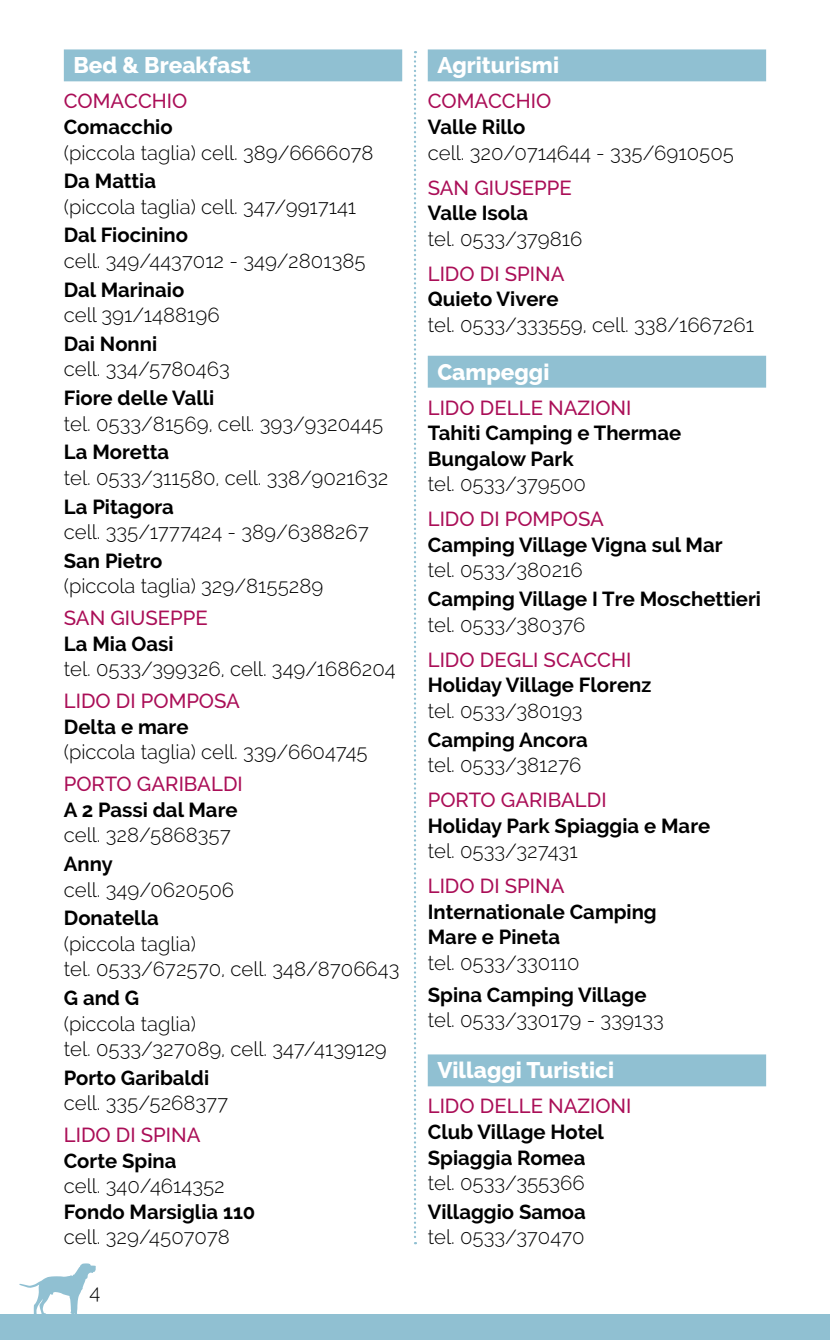
<style>
.page{position:relative;width:830px;height:1340px;background:#fff}
.page>*{position:absolute;margin:0;border:0;box-sizing:border-box;transform-origin:0 0}
.t1{font:800 22.5px "Raleway";color:#fff}
.t2{font:300 20.25px/25.4px "Raleway";color:#000}
.t3{font:700 20.25px/25.4px "Raleway";color:#000}
.t4{font:500 20.25px "Raleway";color:#aa0e57}
</style>
<div class="page">
<div style="left:0;top:1314px;width:829px;height:25px;background:#90c0d2"></div>
<svg style="left:414px;top:51px;width:2px;height:1193px"></svg>
<svg style="left:19px;top:1263px;width:77px;height:51px"></svg>
<div style="left:64px;top:49px;width:338px;height:32px;background:#90c0d2"></div>
<div style="left:427px;top:49px;width:338px;height:32px;background:#90c0d2"></div>
<div style="left:427px;top:356px;width:338px;height:31px;background:#90c0d2"></div>
<div style="left:427px;top:1054px;width:338px;height:32px;background:#90c0d2"></div>
<p class="t1" style="left:73px;top:53px;width:179px">Bed &amp; Breakfast</p>
<p class="t4" style="left:64px;top:90px;width:125px">COMACCHIO</p>
<p class="t3" style="left:64px;top:114px;width:110px">Comacchio</p>
<p class="t2" style="left:64px;top:140px;width:311px">(piccola taglia) cell. 389/6666078</p>
<p class="t3" style="left:64px;top:168px;width:94px">Da Mattia</p>
<p class="t2" style="left:64px;top:194px;width:294px">(piccola taglia) cell. 347/9917141</p>
<p class="t3" style="left:64px;top:223px;width:126px">Dal Fiocinino</p>
<p class="t2" style="left:64px;top:248px;width:303px">cell. 349/4437012 - 349/2801385</p>
<p class="t3" style="left:64px;top:277px;width:122px">Dal Marinaio</p>
<p class="t2" style="left:64px;top:302px;width:157px">cell 391/1488196</p>
<p class="t3" style="left:64px;top:331px;width:95px">Dai Nonni</p>
<p class="t2" style="left:64px;top:356px;width:167px">cell. 334/5780463</p>
<p class="t3" style="left:64px;top:385px;width:152px">Fiore delle Valli</p>
<p class="t2" style="left:64px;top:411px;width:321px">tel. 0533/81569, cell. 393/9320445</p>
<p class="t3" style="left:64px;top:439px;width:107px">La Moretta</p>
<p class="t2" style="left:64px;top:465px;width:326px">tel. 0533/311580, cell. 338/9021632</p>
<p class="t3" style="left:64px;top:494px;width:112px">La Pitagora</p>
<p class="t2" style="left:64px;top:519px;width:306px">cell. 335/1777424 - 389/6388267</p>
<p class="t3" style="left:64px;top:548px;width:100px">San Pietro</p>
<p class="t2" style="left:64px;top:573px;width:261px">(piccola taglia) 329/8155289</p>
<p class="t4" style="left:64px;top:606px;width:145px">SAN GIUSEPPE</p>
<p class="t3" style="left:64px;top:631px;width:111px">La Mia Oasi</p>
<p class="t2" style="left:64px;top:656px;width:333px">tel. 0533/399326, cell. 349/1686204</p>
<p class="t4" style="left:64px;top:689px;width:178px">LIDO DI POMPOSA</p>
<p class="t3" style="left:64px;top:714px;width:126px">Delta e mare</p>
<p class="t2" style="left:64px;top:739px;width:305px">(piccola taglia) cell. 339/6604745</p>
<p class="t4" style="left:64px;top:772px;width:180px">PORTO GARIBALDI</p>
<p class="t3" style="left:64px;top:797px;width:175px">A 2 Passi dal Mare</p>
<p class="t2" style="left:64px;top:822px;width:168px">cell. 328/5868357</p>
<p class="t3" style="left:64px;top:851px;width:50px">Anny</p>
<p class="t2" style="left:64px;top:876px;width:172px">cell. 349/0620506</p>
<p class="t3" style="left:64px;top:905px;width:96px">Donatella</p>
<p class="t2" style="left:64px;top:930px;width:337px">(piccola taglia)<br>tel. 0533/672570, cell. 348/8706643</p>
<p class="t3" style="left:64px;top:985px;width:77px">G and G</p>
<p class="t2" style="left:64px;top:1010px;width:324px">(piccola taglia)<br>tel. 0533/327089, cell. 347/4139129</p>
<p class="t3" style="left:64px;top:1065px;width:147px">Porto Garibaldi</p>
<p class="t2" style="left:64px;top:1090px;width:166px">cell. 335/5268377</p>
<p class="t4" style="left:64px;top:1123px;width:138px">LIDO DI SPINA</p>
<p class="t3" style="left:64px;top:1147px;width:114px">Corte Spina</p>
<p class="t2" style="left:64px;top:1173px;width:162px">cell. 340/4614352</p>
<p class="t3" style="left:64px;top:1198px;width:193px">Fondo Marsiglia 110</p>
<p class="t2" style="left:64px;top:1224px;width:167px">cell. 329/4507078</p>
<p class="t2" style="left:89px;top:1278px;width:12px">4</p>
<p class="t1" style="left:437px;top:53px;width:123px">Agriturismi</p>
<p class="t4" style="left:427px;top:90px;width:125px">COMACCHIO</p>
<p class="t3" style="left:427px;top:114px;width:99px">Valle Rillo</p>
<p class="t2" style="left:427px;top:140px;width:307px">cell. 320/0714644 - 335/6910505</p>
<p class="t4" style="left:427px;top:176px;width:145px">SAN GIUSEPPE</p>
<p class="t3" style="left:427px;top:200px;width:102px">Valle Isola</p>
<p class="t2" style="left:427px;top:226px;width:156px">tel. 0533/379816</p>
<p class="t4" style="left:427px;top:262px;width:138px">LIDO DI SPINA</p>
<p class="t3" style="left:427px;top:286px;width:132px">Quieto Vivere</p>
<p class="t2" style="left:427px;top:312px;width:327px">tel. 0533/333559, cell. 338/1667261</p>
<p class="t1" style="left:437px;top:359px;width:113px">Campeggi</p>
<p class="t4" style="left:427px;top:396px;width:205px">LIDO DELLE NAZIONI</p>
<p class="t3" style="left:427px;top:420px;width:255px">Tahiti Camping e Thermae<br>Bungalow Park</p>
<p class="t2" style="left:427px;top:471px;width:160px">tel. 0533/379500</p>
<p class="t4" style="left:427px;top:507px;width:178px">LIDO DI POMPOSA</p>
<p class="t3" style="left:427px;top:532px;width:296px">Camping Village Vigna sul Mar</p>
<p class="t2" style="left:427px;top:557px;width:156px">tel. 0533/380216</p>
<p class="t3" style="left:427px;top:586px;width:334px">Camping Village I Tre Moschettieri</p>
<p class="t2" style="left:427px;top:611px;width:159px">tel. 0533/380376</p>
<p class="t4" style="left:427px;top:648px;width:205px">LIDO DEGLI SCACCHI</p>
<p class="t3" style="left:427px;top:672px;width:225px">Holiday Village Florenz</p>
<p class="t2" style="left:427px;top:698px;width:156px">tel. 0533/380193</p>
<p class="t3" style="left:427px;top:726px;width:162px">Camping Ancora</p>
<p class="t2" style="left:427px;top:752px;width:155px">tel. 0533/381276</p>
<p class="t4" style="left:427px;top:788px;width:180px">PORTO GARIBALDI</p>
<p class="t3" style="left:427px;top:813px;width:284px">Holiday Park Spiaggia e Mare</p>
<p class="t2" style="left:427px;top:838px;width:151px">tel. 0533/327431</p>
<p class="t4" style="left:427px;top:874px;width:138px">LIDO DI SPINA</p>
<p class="t3" style="left:427px;top:899px;width:230px">Internationale Camping<br>Mare e Pineta</p>
<p class="t2" style="left:427px;top:950px;width:153px">tel. 0533/330110</p>
<p class="t3" style="left:427px;top:982px;width:220px">Spina Camping Village</p>
<p class="t2" style="left:427px;top:1007px;width:237px">tel. 0533/330179 - 339133</p>
<p class="t1" style="left:437px;top:1057px;width:178px">Villaggi Turistici</p>
<p class="t4" style="left:427px;top:1094px;width:205px">LIDO DELLE NAZIONI</p>
<p class="t3" style="left:427px;top:1119px;width:178px">Club Village Hotel<br>Spiaggia Romea</p>
<p class="t2" style="left:427px;top:1170px;width:158px">tel. 0533/355366</p>
<p class="t3" style="left:427px;top:1198px;width:160px">Villaggio Samoa</p>
<p class="t2" style="left:427px;top:1224px;width:158px">tel. 0533/370470</p>
</div>
